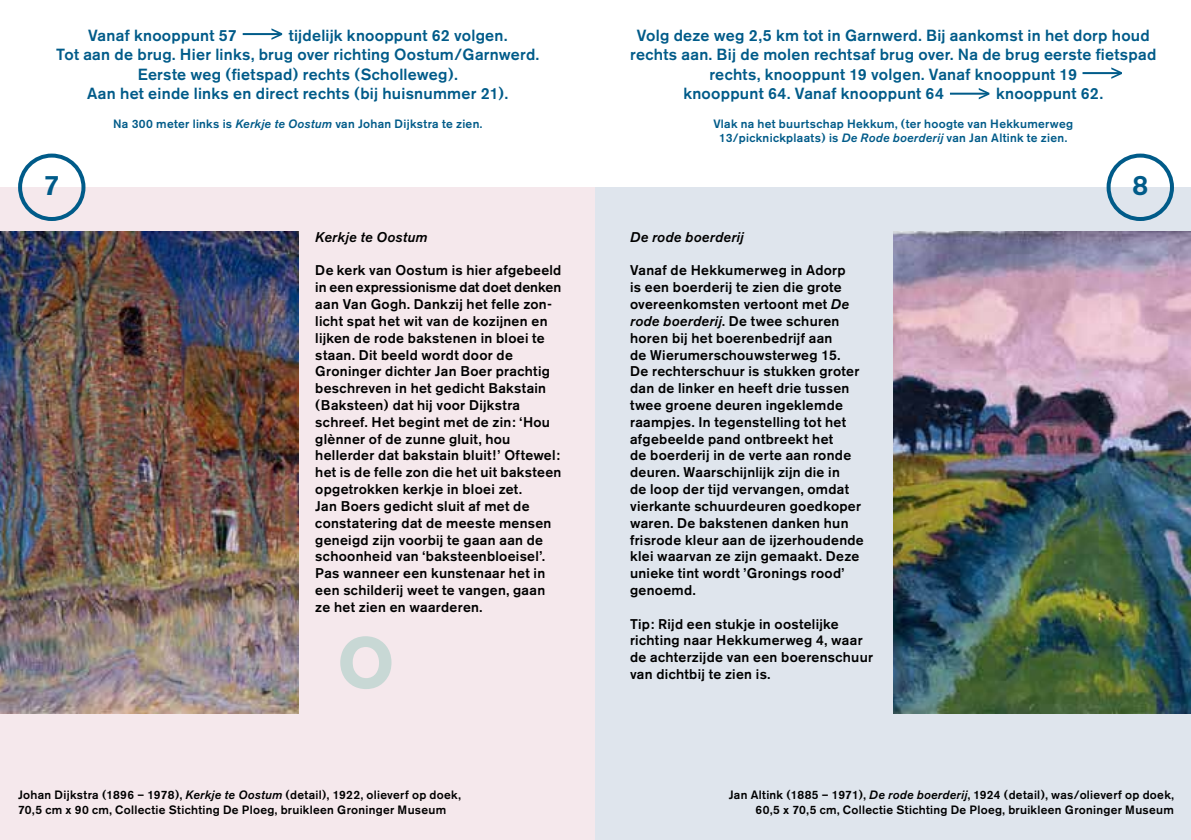
<style>
.page{position:relative;width:1191px;height:840px;background:#fff}
.page>*{position:absolute;margin:0;border:0;box-sizing:border-box;transform-origin:0 0}
.t1{font:500 27.8px "Akzidenz Grotesk BE";color:#005b89}
.t2{font:500 16px "Akzidenz Grotesk BE";letter-spacing:.015em;color:#005b89}
.t3{font:500 14px/16.8px "Akzidenz Grotesk BE";letter-spacing:.02em;color:#000}
.t4{font:italic 500 14px "Akzidenz Grotesk BE";letter-spacing:.02em;color:#000}
.t5{font:500 12px/14.4px "Akzidenz Grotesk BE";letter-spacing:.025em;color:#000;text-align:right}
.t6{font:500 12px/14.4px "Akzidenz Grotesk BE";letter-spacing:.025em;color:#005b89;text-align:center}
.s1{font-style:italic}
</style>
<div class="page">
<div style="left:0;top:187px;width:595px;height:652px;background:#f5e8ec"></div>
<img style="left:0;top:231px;width:298px;height:482px">
<div style="left:595px;top:187px;width:596px;height:652px;background:#dfe5ed"></div>
<svg style="left:271px;top:28px;width:11px;height:12px"></svg>
<hr style="left:243px;top:33px;width:37px;height:2px;background:#005b89">
<div style="left:18px;top:153px;width:67px;height:68px;border:4px solid #005b89;border-radius:50%"></div>
<div style="left:1106px;top:153px;width:68px;height:68px;border:4px solid #005b89;border-radius:50%"></div>
<svg style="left:340px;top:636px;width:51px;height:52px"></svg>
<svg style="left:1111px;top:67px;width:11px;height:12px"></svg>
<hr style="left:1082px;top:72px;width:37px;height:2px;background:#005b89">
<svg style="left:978px;top:88px;width:11px;height:11px"></svg>
<hr style="left:950px;top:93px;width:37px;height:2px;background:#005b89">
<img style="left:893px;top:231px;width:298px;height:482px">
<p class="t2" style="left:88px;top:26px;width:150px">Vanaf knooppunt 57</p>
<p class="t2" style="left:289px;top:26px;width:220px">tijdelijk knooppunt 62 volgen.</p>
<p class="t2" style="left:56px;top:45px;width:484px">Tot aan de brug. Hier links, brug over richting Oostum/Garnwerd.</p>
<p class="t2" style="left:138px;top:64px;width:321px">Eerste weg (fietspad) rechts (Scholleweg).</p>
<p class="t2" style="left:87px;top:83px;width:422px">Aan het einde links en direct rechts (bij huisnummer 21).</p>
<p class="t6" style="left:113px;top:116px;width:371px">Na 300 meter links is <span class="s1">Kerkje te Oostum</span> van Johan Dijkstra te zien.</p>
<p class="t2" style="left:636px;top:26px;width:514px">Volg deze weg 2,5 km tot in Garnwerd. Bij aankomst in het dorp houd</p>
<p class="t2" style="left:630px;top:45px;width:527px">rechts aan. Bij de molen rechtsaf brug over. Na de brug eerste fietspad</p>
<p class="t2" style="left:709px;top:64px;width:369px">rechts, knooppunt 19 volgen. Vanaf knooppunt 19</p>
<p class="t2" style="left:683px;top:83px;width:262px">knooppunt 64. Vanaf knooppunt 64</p>
<p class="t2" style="left:996px;top:83px;width:109px">knooppunt 62.</p>
<p class="t6" style="left:713px;top:116px;width:361px">Vlak na het buurtschap Hekkum, (ter hoogte van Hekkumerweg<br>13/picknickplaats) is <span class="s1">De Rode boerderij</span> van Jan Altink te zien.</p>
<h1 class="t1" style="left:44px;top:168px;width:17px">7</h1>
<h1 class="t1" style="left:1132px;top:168px;width:17px">8</h1>
<p class="t4" style="left:630px;top:229px;width:115px">De rode boerderij</p>
<p class="t3" style="left:630px;top:262px;width:235px">Vanaf de Hekkumerweg in Adorp<br>is een boerderij te zien die grote overeenkomsten vertoont met <span class="s1">De rode boerderij</span>. De twee schuren horen bij het boerenbedrijf aan<br>de Wierumerschouwsterweg 15.<br>De rechterschuur is stukken groter dan de linker en heeft drie tussen twee groene deuren ingeklemde raampjes. In tegenstelling tot het afgebeelde pand ontbreekt het<br>de boerderij in de verte aan ronde deuren. Waarschijnlijk zijn die in<br>de loop der tijd vervangen, omdat vierkante schuurdeuren goedkoper waren. De bakstenen danken hun frisrode kleur aan de ijzerhoudende klei waarvan ze zijn gemaakt. Deze unieke tint wordt ’Gronings rood’ genoemd.</p>
<p class="t3" style="left:630px;top:615px;width:244px">Tip: Rijd een stukje in oostelijke richting naar Hekkumerweg 4, waar de achterzijde van een boerenschuur van dichtbij te zien is.</p>
<p class="t4" style="left:315px;top:229px;width:114px">Kerkje te Oostum</p>
<p class="t3" style="left:315px;top:262px;width:248px">De kerk van Oostum is hier afgebeeld in een expressionisme dat doet denken aan Van Gogh. Dankzij het felle zon&shy;licht spat het wit van de kozijnen en lijken de rode bakstenen in bloei te staan. Dit beeld wordt door de Groninger dichter Jan Boer prachtig beschreven in het gedicht Bakstain (Baksteen) dat hij voor Dijkstra schreef. Het begint met de zin: ‘Hou glènner of de zunne gluit, hou hellerder dat bakstain bluit!’ Oftewel: het is de felle zon die het uit baksteen opgetrokken kerkje in bloei zet.<br>Jan Boers gedicht sluit af met de constatering dat de meeste mensen geneigd zijn voorbij te gaan aan de schoonheid van ‘baksteenbloeisel’.<br>Pas wanneer een kunstenaar het in een schilderij weet te vangen, gaan ze het zien en waarderen.</p>
<p class="t5" style="left:18px;top:787px;width:444px;text-align:left">Johan Dijkstra (1896 – 1978), <span class="s1">Kerkje te Oostum</span> (detail), 1922, olieverf op doek,<br>70,5 cm x 90 cm, Collectie Stichting De Ploeg, bruikleen Groninger Museum</p>
<p class="t5" style="left:729px;top:787px;width:446px">Jan Altink (1885 – 1971), <span class="s1">De rode boerderij</span>, 1924 (detail), was/olieverf op doek,<br>60,5 x 70,5 cm, Collectie Stichting De Ploeg, bruikleen Groninger Museum</p>
</div>
